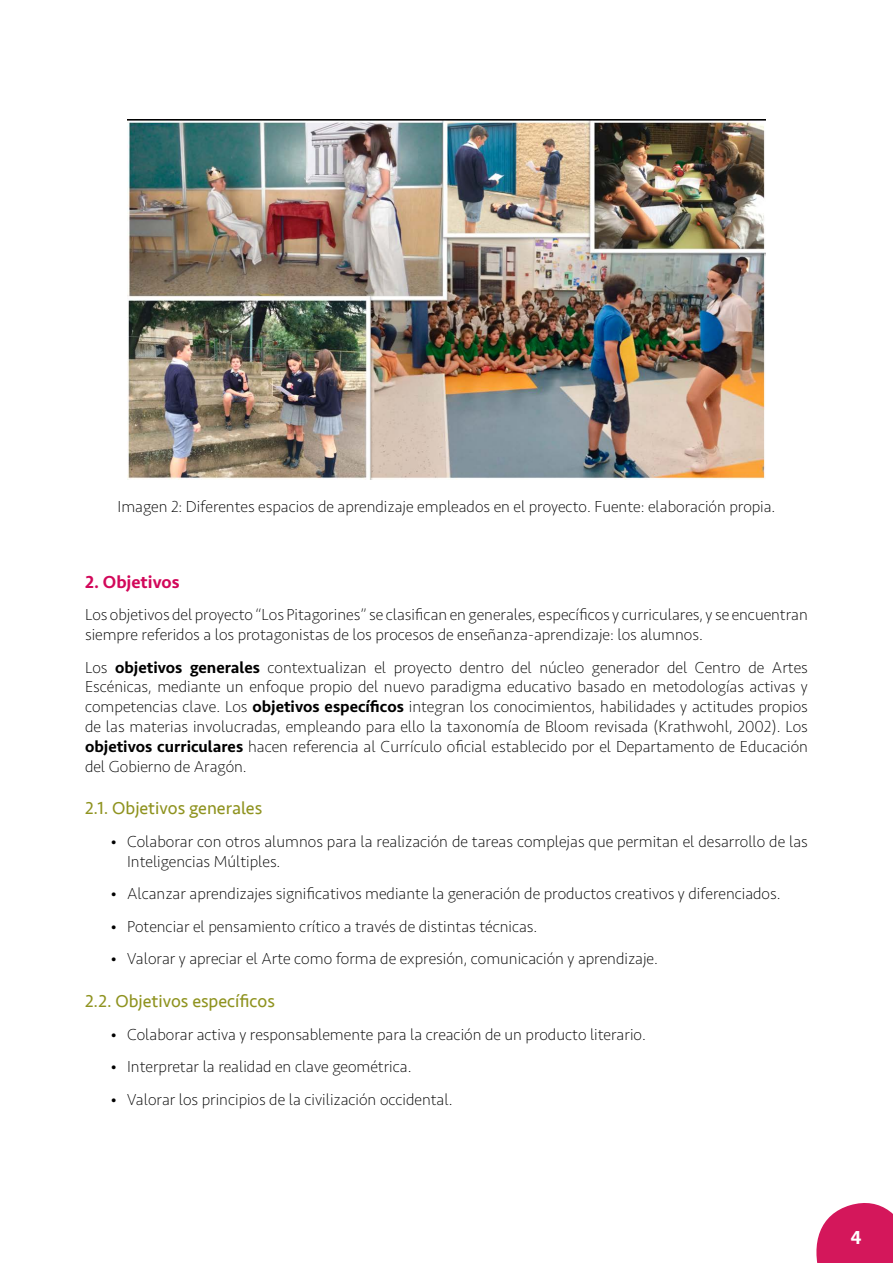
<style>
.page{position:relative;width:893px;height:1263px;background:#fff}
.page>*{position:absolute;margin:0;border:0;box-sizing:border-box;transform-origin:0 0}
.t1{font:500 19.5px "Seravek";color:#fff}
.t2{font:18px "Seravek";color:#8f9320}
.t3{font:500 18px "Seravek";color:#d2085a}
.t4{font:200 16.5px/19.8px "Seravek";color:#000}
.s1{font-weight:500}
</style>
<div class="page">
<svg style="left:816px;top:1203px;width:77px;height:60px;background:#d93570"></svg>
<img style="left:128px;top:119px;width:637px;height:361px">
<p class="t4" style="left:117px;top:497px;width:659px">Imagen 2: Diferentes espacios de aprendizaje empleados en el proyecto. Fuente: elaboración propia.</p>
<p class="t3" style="left:85px;top:570px;width:96px">2. Objetivos</p>
<p class="t4" style="left:85px;top:605px;width:724px">Los objetivos del proyecto “Los Pitagorines” se clasifican en generales, específicos y curriculares, y se encuentran siempre referidos a los protagonistas de los procesos de enseñanza-aprendizaje: los alumnos.</p>
<p class="t4" style="left:85px;top:657px;width:724px;text-align:justify">Los <span class="s1">objetivos generales</span> contextualizan el proyecto dentro del núcleo generador del Centro de Artes Escénicas, mediante un enfoque propio del nuevo paradigma educativo basado en metodologías activas y competencias clave. Los <span class="s1">objetivos específicos</span> integran los conocimientos, habilidades y actitudes propios de las materias involucradas, empleando para ello la taxonomía de Bloom revisada (Krathwohl, 2002). Los <span class="s1">objetivos curriculares</span> hacen referencia al Currículo oficial establecido por el Departamento de Educación del Gobierno de Aragón.</p>
<p class="t2" style="left:85px;top:794px;width:179px">2.1. Objetivos generales</p>
<p class="t4" style="left:127px;top:832px;width:682px;text-indent:-16px">• Colaborar con otros alumnos para la realización de tareas complejas que permitan el desarrollo de las<br>Inteligencias Múltiples.</p>
<p class="t4" style="left:111px;top:884px;width:672px">• Alcanzar aprendizajes significativos mediante la generación de productos creativos y diferenciados.</p>
<p class="t4" style="left:111px;top:917px;width:428px">• Potenciar el pensamiento crítico a través de distintas técnicas.</p>
<p class="t4" style="left:111px;top:949px;width:549px">• Valorar y apreciar el Arte como forma de expresión, comunicación y aprendizaje.</p>
<p class="t2" style="left:85px;top:987px;width:191px">2.2. Objetivos específicos</p>
<p class="t4" style="left:111px;top:1025px;width:537px">• Colaborar activa y responsablemente para la creación de un producto literario.</p>
<p class="t4" style="left:111px;top:1057px;width:303px">• Interpretar la realidad en clave geométrica.</p>
<p class="t4" style="left:111px;top:1090px;width:344px">• Valorar los principios de la civilización occidental.</p>
<p class="t1" style="left:850px;top:1225px;width:13px">4</p>
</div>
